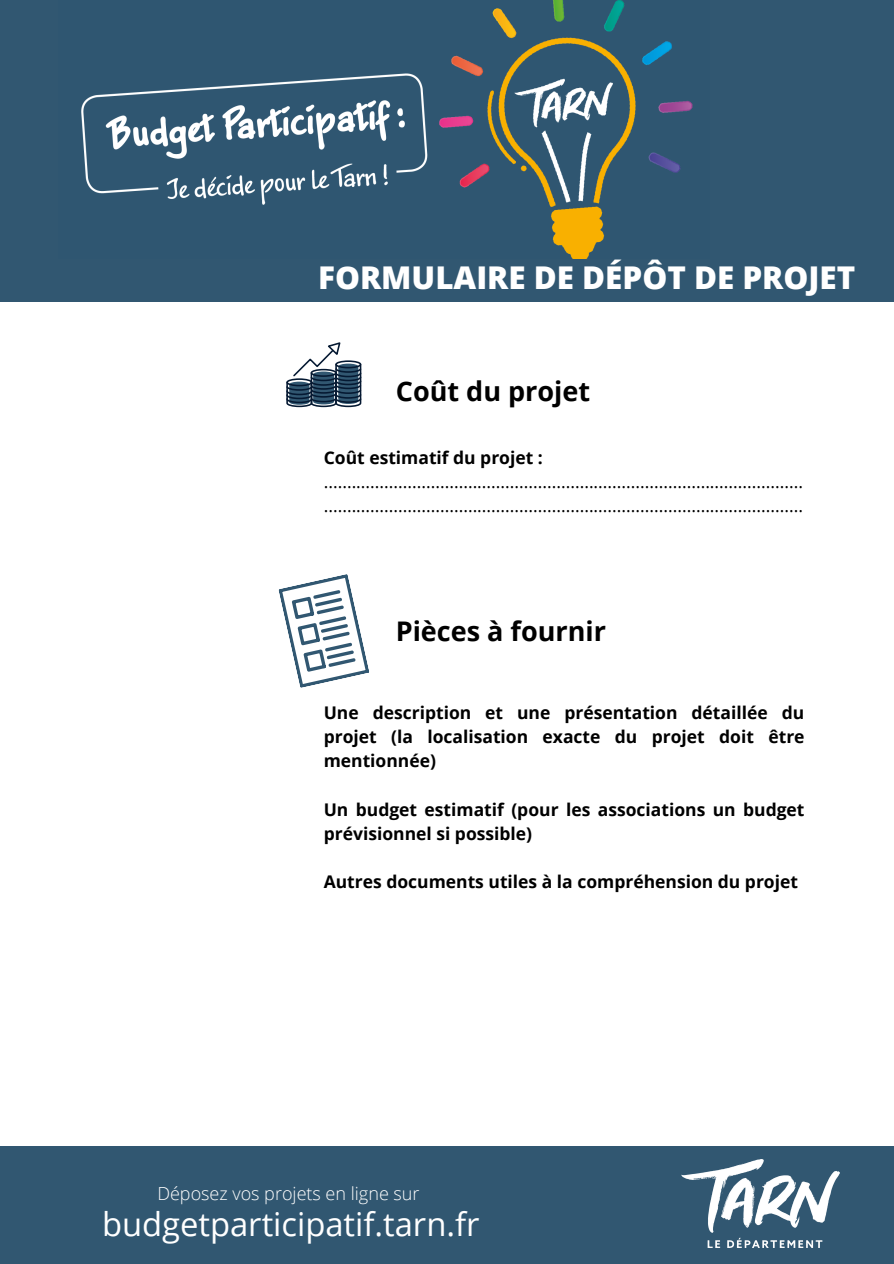
<style>
.page{position:relative;width:894px;height:1264px;background:#fff}
.page>*{position:absolute;margin:0;border:0;box-sizing:border-box;transform-origin:0 0}
.t1{font:32.7px "Open Sans";color:#fff}
.t2{font:800 31.35px "Open Sans";color:#fff}
.t3{font:700 27px "Open Sans";color:#000}
.t4{font:300 18px "Open Sans";color:#fff}
.t5{font:700 17.55px/24px "Open Sans";color:#000;text-align:justify}
.t6{font:17.55px/24px "Open Sans";color:#000}
</style>
<div class="page">
<div style="left:0;top:0;width:893px;height:301px;background:#315771"></div>
<div style="left:0;top:1145px;width:893px;height:118px;background:#315771"></div>
<img style="left:681px;top:1159px;width:158px;height:88px">
<svg style="left:286px;top:342px;width:76px;height:66px"></svg>
<svg style="left:278px;top:574px;width:91px;height:114px"></svg>
<img style="left:81px;top:0;width:612px;height:259px">
<h2 class="t2" style="left:318px;top:256px;width:538px">FORMULAIRE DE DÉPÔT DE PROJET</h2>
<h3 class="t3" style="left:395px;top:372px;width:196px">Coût du projet</h3>
<p class="t5" style="left:323px;top:445px;width:220px">Coût estimatif du projet :</p>
<p class="t6" style="left:323px;top:469px;width:480px">....................................................................................................... .......................................................................................................</p>
<h3 class="t3" style="left:395px;top:612px;width:212px">Pièces à fournir</h3>
<p class="t5" style="left:323px;top:700px;width:482px">Une description et une présentation détaillée du projet (la localisation exacte du projet doit être mentionnée)</p>
<p class="t5" style="left:323px;top:796px;width:482px">Un budget estimatif (pour les associations un budget prévisionnel si possible)</p>
<p class="t5" style="left:323px;top:868px;width:475px">Autres documents utiles à la compréhension du projet</p>
<p class="t4" style="left:157px;top:1180px;width:263px">Déposez vos projets en ligne sur</p>
<h1 class="t1" style="left:102px;top:1201px;width:379px">budgetparticipatif.tarn.fr</h1>
</div>
